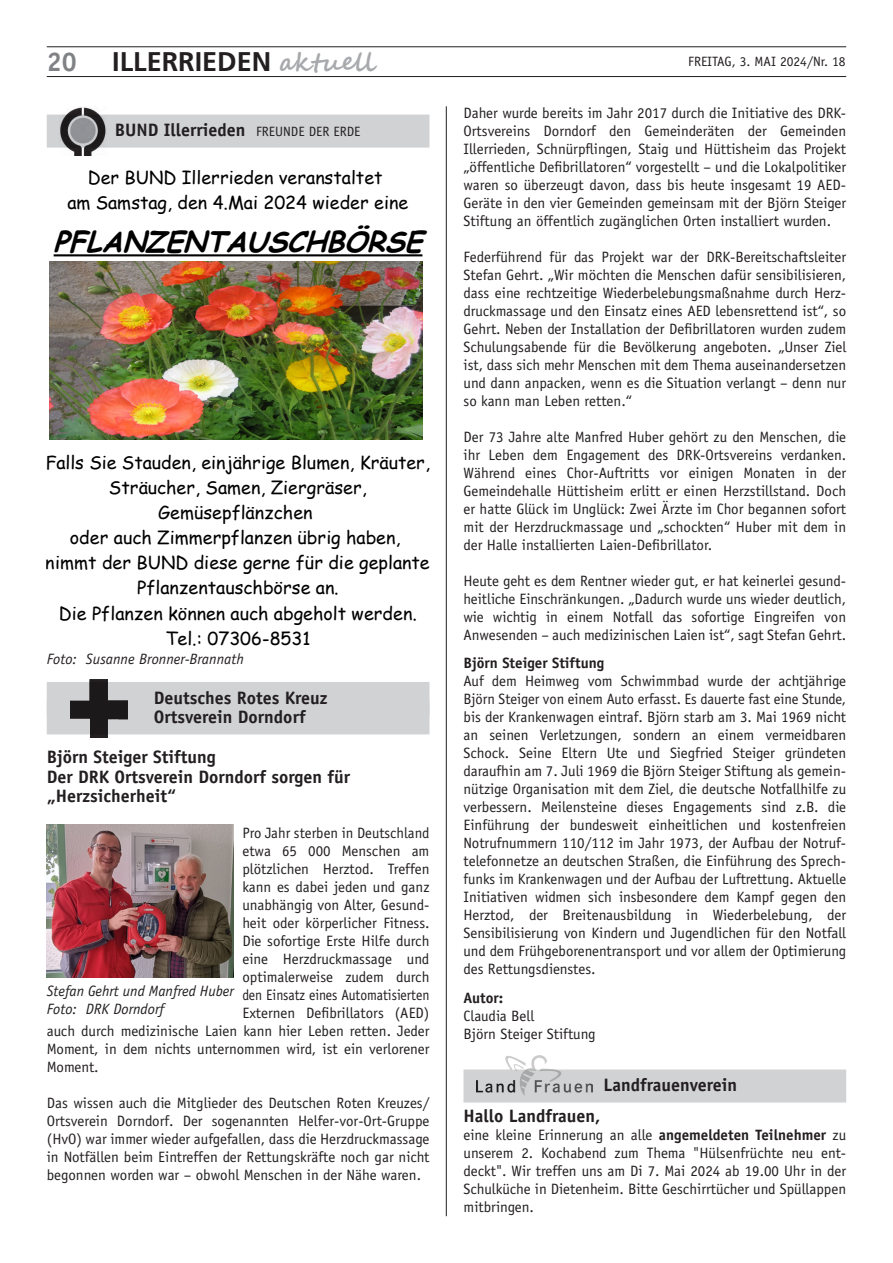
<style>
.page{position:relative;width:893px;height:1263px;background:#fff}
.page>*{position:absolute;margin:0;border:0;box-sizing:border-box;transform-origin:0 0}
.t1{font:italic 700 28.35px "Comic Sans MS";color:#000}
.t2{font:700 27px "Frutiger";color:#231f20}
.t3{font:700 27px "Officina Sans";color:#808285}
.t4{font:18px/25px "Comic Sans MS";color:#000;text-align:center}
.t5{font:700 18px/19.5px "Officina Sans";color:#231f20}
.t6{font:15px/18px "Officina Sans";color:#231f20;text-align:justify}
.t7{font:italic 15px/18px "Officina Sans";color:#231f20}
.t8{font:15px "Officina Sans";color:#231f20;scale:.91 1}
.t9{font:700 15px "Officina Sans";color:#231f20}
.t10{font:13.5px "Officina Sans";color:#231f20}
.s1{font-family:"Segoe Script";font-size:25.5px;color:#a8a9ad}
.s2{font-weight:400;font-size:13.5px}
.s3{font-weight:700}
</style>
<div class="page">
<hr style="left:47px;top:76px;width:799px;height:1px;background:#231f20">
<hr style="left:47px;top:47px;width:799px;height:1px;background:#231f20">
<hr style="left:446px;top:106px;width:1px;height:1110px;background:#231f20">
<div style="left:47px;top:115px;width:382px;height:33px;background:#d1d2d4"></div>
<img style="left:60px;top:107px;width:46px;height:49px">
<hr style="left:54px;top:254px;width:368px;height:2px;background:#000">
<img style="left:50px;top:261px;width:373px;height:179px">
<div style="left:47px;top:682px;width:382px;height:33px;background:#d1d2d4"></div>
<div style="left:47px;top:701px;width:382px;height:33px;background:#d1d2d4"></div>
<img style="left:71px;top:680px;width:57px;height:57px">
<img style="left:47px;top:825px;width:187px;height:153px">
<div style="left:463px;top:1069px;width:383px;height:33px;background:#d1d2d4"></div>
<img style="left:476px;top:1055px;width:117px;height:40px">
<h2 class="t2" style="left:112px;top:46px;width:264px">ILLERRIEDEN <span class="s1">aktuell</span></h2>
<h2 class="t3" style="left:47px;top:45px;width:32px">20</h2>
<p class="t10" style="left:688px;top:53px;width:159px">FREITAG, 3. MAI 2024/Nr. 18</p>
<p class="t5" style="left:115px;top:120px;width:247px">BUND Illerrieden <span class="s2">FREUNDE DER ERDE</span></p>
<p class="t4" style="left:67px;top:167px;width:342px">Der BUND Illerrieden veranstaltet<br>am Samstag, den 4.Mai 2024 wieder eine</p>
<h1 class="t1" style="left:54px;top:226px;width:378px">PFLANZENTAUSCHBÖRSE</h1>
<p class="t4" style="left:46px;top:452px;width:386px">Falls Sie Stauden, einjährige Blumen, Kräuter, Sträucher, Samen, Ziergräser, Gemüsepflänzchen<br>oder auch Zimmerpflanzen übrig haben, nimmt der BUND diese gerne für die geplante Pflanzentauschbörse an.<br>Die Pflanzen können auch abgeholt werden.<br>Tel.: 07306-8531</p>
<p class="t7" style="left:47px;top:649px;width:199px">Foto: Susanne Bronner-Brannath</p>
<p class="t5" style="left:154px;top:688px;width:175px">Deutsches Rotes Kreuz<br>Ortsverein Dorndorf</p>
<p class="t5" style="left:47px;top:747px;width:305px">Björn Steiger Stiftung<br>Der DRK Ortsverein Dorndorf sorgen für „Herzsicherheit“</p>
<p class="t6" style="left:242px;top:824px;width:189px">Pro Jahr sterben in Deutschland</p>
<p class="t6" style="left:242px;top:842px;width:189px">etwa 65 000 Menschen am</p>
<p class="t6" style="left:242px;top:860px;width:189px">plötzlichen Herztod. Treffen</p>
<p class="t6" style="left:242px;top:878px;width:189px">kann es dabei jeden und ganz</p>
<p class="t6" style="left:242px;top:896px;width:189px">unabhängig von Alter, Gesund-</p>
<p class="t6" style="left:242px;top:914px;width:189px">heit oder körperlicher Fitness.</p>
<p class="t6" style="left:242px;top:932px;width:189px">Die sofortige Erste Hilfe durch</p>
<p class="t6" style="left:242px;top:950px;width:189px">eine Herzdruckmassage und</p>
<p class="t6" style="left:242px;top:968px;width:189px">optimalerweise zudem durch</p>
<p class="t8" style="left:242px;top:986px;width:207px">den Einsatz eines Automatisierten</p>
<p class="t6" style="left:242px;top:1004px;width:189px">Externen Defibrillators (AED)</p>
<p class="t6" style="left:47px;top:1022px;width:384px">auch durch medizinische Laien kann hier Leben retten. Jeder</p>
<p class="t6" style="left:47px;top:1040px;width:384px">Moment, in dem nichts unternommen wird, ist ein verlorener</p>
<p class="t6" style="left:47px;top:1058px;width:53px">Moment.</p>
<p class="t6" style="left:47px;top:1094px;width:384px">Das wissen auch die Mitglieder des Deutschen Roten Kreuzes/ Ortsverein Dorndorf. Der sogenannten Helfer-vor-Ort-Gruppe (HvO) war immer wieder aufgefallen, dass die Herzdruckmassage in Notfällen beim Eintreffen der Rettungskräfte noch gar nicht begonnen worden war – obwohl Menschen in der Nähe waren.</p>
<p class="t7" style="left:47px;top:982px;width:189px">Stefan Gehrt und Manfred Huber<br>Foto: DRK Dorndorf</p>
<p class="t6" style="left:463px;top:104px;width:384px">Daher wurde bereits im Jahr 2017 durch die Initiative des DRK-Ortsvereins Dorndorf den Gemeinderäten der Gemeinden Illerrieden, Schnürpflingen, Staig und Hüttisheim das Projekt „öffentliche Defibrillatoren“ vorgestellt – und die Lokalpolitiker waren so überzeugt davon, dass bis heute insgesamt 19 AED-Geräte in den vier Gemeinden gemeinsam mit der Björn Steiger Stiftung an öffentlich zugänglichen Orten installiert wurden.</p>
<p class="t6" style="left:463px;top:248px;width:384px">Federführend für das Projekt war der DRK-Bereitschaftsleiter Stefan Gehrt. „Wir möchten die Menschen dafür sensibilisieren, dass eine rechtzeitige Wiederbelebungsmaßnahme durch Herz&shy;druckmassage und den Einsatz eines AED lebensrettend ist“, so Gehrt. Neben der Installation der Defibrillatoren wurden zudem Schulungsabende für die Bevölkerung angeboten. „Unser Ziel ist, dass sich mehr Menschen mit dem Thema auseinandersetzen und dann anpacken, wenn es die Situation verlangt – denn nur so kann man Leben retten.“</p>
<p class="t6" style="left:463px;top:428px;width:384px">Der 73 Jahre alte Manfred Huber gehört zu den Menschen, die ihr Leben dem Engagement des DRK-Ortsvereins verdanken.<br>Während eines Chor-Auftritts vor einigen Monaten in der Gemeindehalle Hüttisheim erlitt er einen Herzstillstand. Doch er hatte Glück im Unglück: Zwei Ärzte im Chor begannen sofort mit der Herzdruckmassage und „schockten“ Huber mit dem in der Halle installierten Laien-Defibrillator.</p>
<p class="t6" style="left:463px;top:572px;width:384px">Heute geht es dem Rentner wieder gut, er hat keinerlei gesund&shy;heitliche Einschränkungen. „Dadurch wurde uns wieder deutlich, wie wichtig in einem Notfall das sofortige Eingreifen von Anwesenden – auch medizinischen Laien ist“, sagt Stefan Gehrt.</p>
<p class="t9" style="left:463px;top:654px;width:142px">Björn Steiger Stiftung</p>
<p class="t6" style="left:463px;top:672px;width:384px">Auf dem Heimweg vom Schwimmbad wurde der achtjährige Björn Steiger von einem Auto erfasst. Es dauerte fast eine Stunde, bis der Krankenwagen eintraf. Björn starb am 3. Mai 1969 nicht an seinen Verletzungen, sondern an einem vermeidbaren Schock. Seine Eltern Ute und Siegfried Steiger gründeten daraufhin am 7. Juli 1969 die Björn Steiger Stiftung als gemein&shy;nützige Organisation mit dem Ziel, die deutsche Notfallhilfe zu verbessern. Meilensteine dieses Engagements sind z.B. die Einführung der bundesweit einheitlichen und kostenfreien Notrufnummern 110/112 im Jahr 1973, der Aufbau der Notruf&shy;telefonnetze an deutschen Straßen, die Einführung des Sprech&shy;funks im Krankenwagen und der Aufbau der Luftrettung. Aktuelle Initiativen widmen sich insbesondere dem Kampf gegen den Herztod, der Breitenausbildung in Wiederbelebung, der Sensibilisierung von Kindern und Jugendlichen für den Notfall und dem Frühgeborenentransport und vor allem der Optimierung des Rettungsdienstes.</p>
<p class="t9" style="left:463px;top:988px;width:41px">Autor:</p>
<p class="t6" style="left:463px;top:1007px;width:134px">Claudia Bell<br>Björn Steiger Stiftung</p>
<p class="t5" style="left:603px;top:1075px;width:135px">Landfrauenverein</p>
<p class="t5" style="left:463px;top:1106px;width:138px">Hallo Landfrauen,</p>
<p class="t6" style="left:463px;top:1126px;width:384px">eine kleine Erinnerung an alle <span class="s3">angemeldeten Teilnehmer</span> zu unserem 2. Kochabend zum Thema "Hülsenfrüchte neu ent&shy;deckt". Wir treffen uns am Di 7. Mai 2024 ab 19.00 Uhr in der Schulküche in Dietenheim. Bitte Geschirrtücher und Spüllappen mitbringen.</p>
</div>
